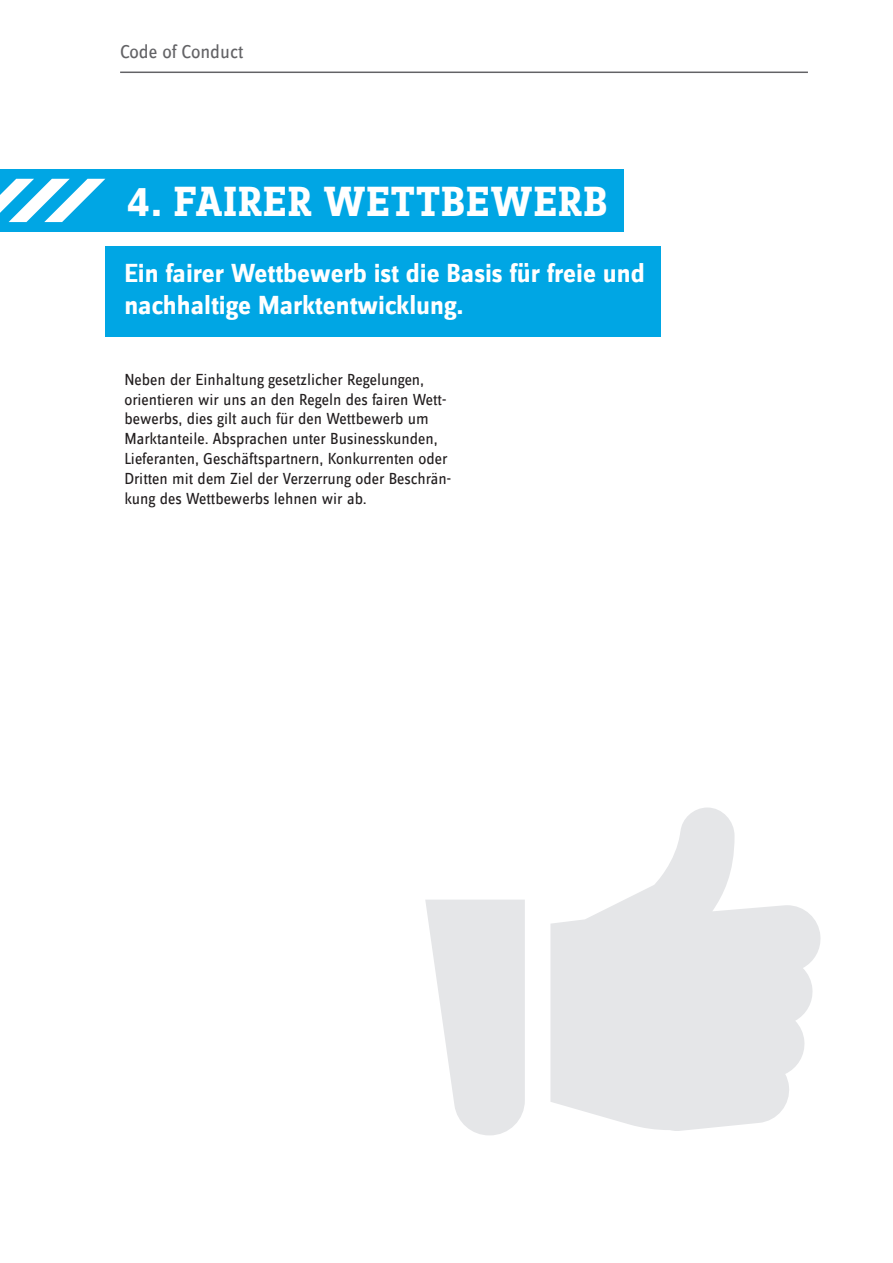
<style>
.page{position:relative;width:893px;height:1263px;background:#fff}
.page>*{position:absolute;margin:0;border:0;box-sizing:border-box;transform-origin:0 0}
.t1{font:700 43.5px "Zine INT Slab Dis";letter-spacing:.045em;color:#fff}
.t2{font:700 27px/32.4px "Zine INT Sans Dis";color:#fff}
.t3{font:19.5px "Zine INT Sans Dis";color:#636366}
.t4{font:16.5px/19.8px "Zine INT Sans Dis";color:#231f20}
</style>
<div class="page">
<svg style="left:425px;top:899px;width:100px;height:236px"></svg>
<svg style="left:550px;top:807px;width:271px;height:324px;fill:#e5e6e8"></svg>
<hr style="left:120px;top:72px;width:688px;height:1px;background:#636366">
<div style="left:105px;top:247px;width:555px;height:90px;background:#00a6e4"></div>
<div style="left:0;top:169px;width:624px;height:63px;background:#00a6e4"></div>
<svg style="left:0;top:179px;width:105px;height:43px"></svg>
<p class="t3" style="left:120px;top:40px;width:125px">Code of Conduct</p>
<h1 class="t1" style="left:127px;top:175px;width:483px">4. FAIRER WETTBEWERB</h1>
<h2 class="t2" style="left:124px;top:257px;width:522px">Ein fairer Wettbewerb ist die Basis für freie und nachhaltige Marktentwicklung.</h2>
<p class="t4" style="left:124px;top:369px;width:328px">Neben der Einhaltung gesetzlicher Regelungen, orientieren wir uns an den Regeln des fairen Wett&shy;bewerbs, dies gilt auch für den Wettbewerb um Marktanteile. Absprachen unter Businesskunden, Lieferanten, Geschäftspartnern, Konkurrenten oder Dritten mit dem Ziel der Verzerrung oder Beschrän&shy;kung des Wettbewerbs lehnen wir ab.</p>
</div>
